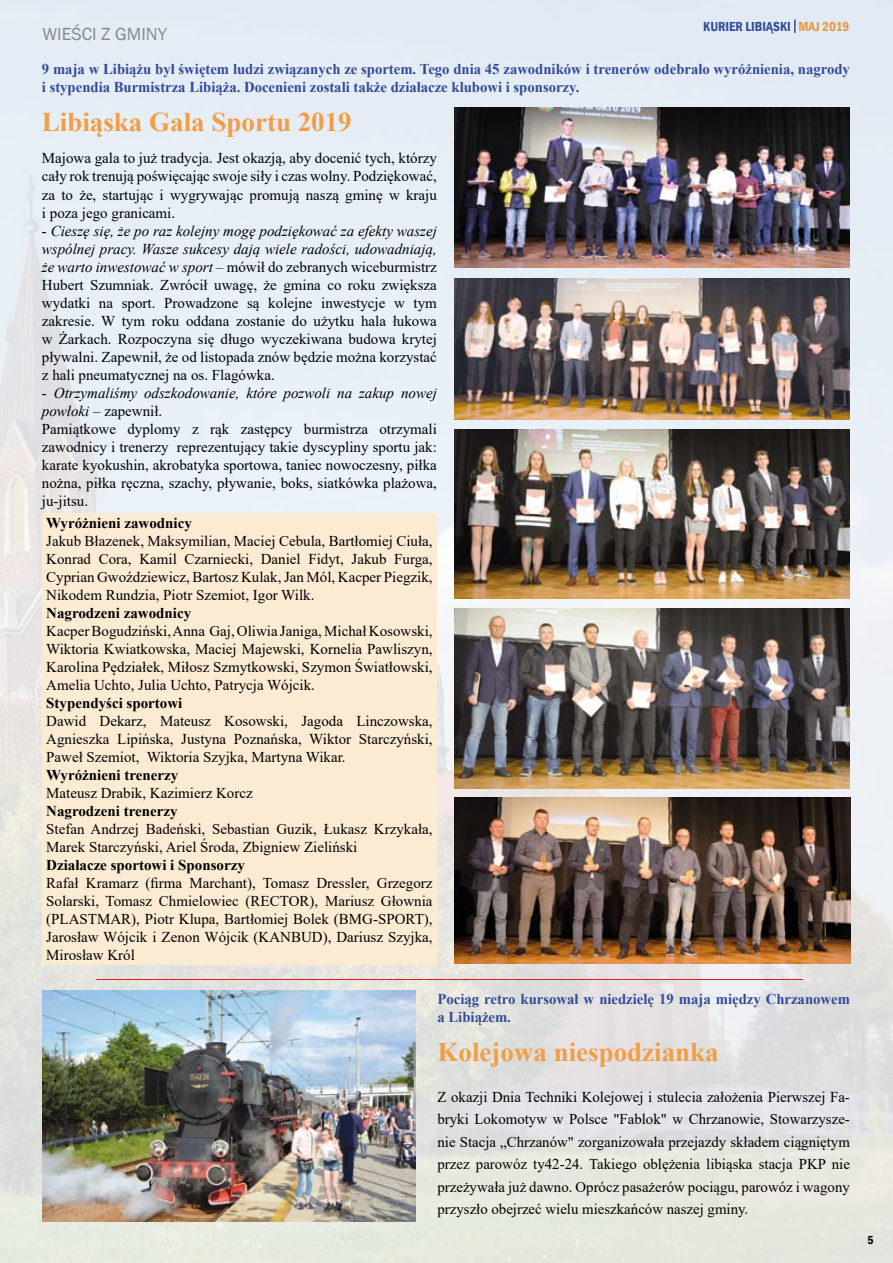
<style>
.page{position:relative;width:893px;height:1263px;background:#fff}
.page>*{position:absolute;margin:0;border:0;box-sizing:border-box;transform-origin:0 0}
.t1{font:700 27px "Times New Roman";color:#f39d44}
.t2{font:18px "Franklin Gothic";color:#88888a}
.t3{font:15px/18px "Times New Roman";color:#000;text-align:justify}
.t4{font:700 15px/18px "Times New Roman";color:#334a97}
.t5{font:700 15px "Times New Roman";color:#000}
.t6{font:600 condensed 13.5px "Franklin Gothic";color:#304996}
.t7{font:600 condensed 12px "Franklin Gothic";color:#000}
.s1{color:#f39c43}
.s2{font-style:italic}
</style>
<div class="page">
<img style="left:0;top:0;width:893px;height:1263px">
<svg style="left:794px;top:20px;width:2px;height:13px"></svg>
<img style="left:455px;top:608px;width:395px;height:181px">
<img style="left:455px;top:429px;width:395px;height:170px">
<img style="left:455px;top:279px;width:395px;height:140px">
<img style="left:455px;top:107px;width:395px;height:161px">
<img style="left:455px;top:797px;width:395px;height:167px">
<div style="left:42px;top:513px;width:395px;height:452px;background:#fcebd3"></div>
<hr style="left:96px;top:979px;width:707px;height:1px;background:#e31b19">
<img style="left:43px;top:990px;width:373px;height:231px">
<p class="t6" style="left:703px;top:17px;width:148px">KURIER LIBIĄSKI <span class="s1">MAJ 2019</span></p>
<p class="t2" style="left:43px;top:23px;width:126px">WIEŚCI Z GMINY</p>
<p class="t4" style="left:42px;top:59px;width:809px">9 maja w Libiążu był świętem ludzi związanych ze sportem. Tego dnia 45 zawodników i trenerów odebrało wyróżnienia, nagrody i stypendia Burmistrza Libiąża. Docenieni zostali także działacze klubowi i sponsorzy.</p>
<h1 class="t1" style="left:42px;top:102px;width:311px">Libiąska Gala Sportu 2019</h1>
<p class="t3" style="left:42px;top:149px;width:396px">Majowa gala to już tradycja. Jest okazją, aby docenić tych, którzy cały rok trenują poświęcając swoje siły i czas wolny. Podziękować, za to że, startując i wygrywając promują naszą gminę w kraju i poza jego granicami.</p>
<p class="t3" style="left:42px;top:221px;width:396px"><span class="s2">- Cieszę się, że po raz kolejny mogę podziękować za efekty waszej wspólnej pracy. Wasze sukcesy dają wiele radości, udowadniają, że warto inwestować w sport –</span> mówił do zebranych wiceburmistrz Hubert Szumniak. Zwrócił uwagę, że gmina co roku zwiększa wydatki na sport. Prowadzone są kolejne inwestycje w tym zakresie. W tym roku oddana zostanie do użytku hala łukowa w Żarkach. Rozpoczyna się długo wyczekiwana budowa krytej pływalni. Zapewnił, że od listopada znów będzie można korzystać z hali pneumatycznej na os. Flagówka.</p>
<p class="t3" style="left:42px;top:383px;width:396px;text-align:left"><span class="s2">- Otrzymaliśmy odszkodowanie, które pozwoli na zakup nowej powłoki</span> – zapewnił.<br>Pamiątkowe dyplomy z rąk zastępcy burmistrza otrzymali zawodnicy i trenerzy reprezentujący takie dyscypliny sportu jak: karate kyokushin, akrobatyka sportowa, taniec nowoczesny, piłka nożna, piłka ręczna, szachy, pływanie, boks, siatkówka plażowa, ju-jitsu.</p>
<p class="t5" style="left:46px;top:512px;width:147px">Wyróżnieni zawodnicy</p>
<p class="t3" style="left:46px;top:531px;width:388px">Jakub Błazenek, Maksymilian, Maciej Cebula, Bartłomiej Ciuła, Konrad Cora, Kamil Czarniecki, Daniel Fidyt, Jakub Furga, Cyprian Gwoździewicz, Bartosz Kulak, Jan Mól, Kacper Piegzik, Nikodem Rundzia, Piotr Szemiot, Igor Wilk.</p>
<p class="t5" style="left:46px;top:602px;width:147px">Nagrodzeni zawodnicy</p>
<p class="t3" style="left:46px;top:621px;width:388px">Kacper Bogudziński, Anna Gaj, Oliwia Janiga, Michał Kosowski, Wiktoria Kwiatkowska, Maciej Majewski, Kornelia Pawliszyn, Karolina Pędziałek, Miłosz Szmytkowski, Szymon Światłowski, Amelia Uchto, Julia Uchto, Patrycja Wójcik.</p>
<p class="t5" style="left:46px;top:692px;width:138px">Stypendyści sportowi</p>
<p class="t3" style="left:46px;top:711px;width:388px">Dawid Dekarz, Mateusz Kosowski, Jagoda Linczowska, Agnieszka Lipińska, Justyna Poznańska, Wiktor Starczyński, Paweł Szemiot, Wiktoria Szyjka, Martyna Wikar.</p>
<p class="t5" style="left:46px;top:764px;width:134px">Wyróżnieni trenerzy</p>
<p class="t3" style="left:46px;top:783px;width:208px">Mateusz Drabik, Kazimierz Korcz</p>
<p class="t5" style="left:46px;top:800px;width:133px">Nagrodzeni trenerzy</p>
<p class="t3" style="left:46px;top:819px;width:388px">Stefan Andrzej Badeński, Sebastian Guzik, Łukasz Krzykała,<br>Marek Starczyński, Ariel Środa, Zbigniew Zieliński</p>
<p class="t5" style="left:46px;top:854px;width:200px">Działacze sportowi i Sponsorzy</p>
<p class="t3" style="left:46px;top:873px;width:388px">Rafał Kramarz (firma Marchant), Tomasz Dressler, Grzegorz Solarski, Tomasz Chmielowiec (RECTOR), Mariusz Głownia (PLASTMAR), Piotr Klupa, Bartłomiej Bolek (BMG-SPORT), Jarosław Wójcik i Zenon Wójcik (KANBUD), Dariusz Szyjka, Mirosław Król</p>
<p class="t4" style="left:437px;top:990px;width:414px">Pociąg retro kursował w niedzielę 19 maja między Chrzanowem a Libiążem.</p>
<h1 class="t1" style="left:437px;top:1033px;width:283px">Kolejowa niespodzianka</h1>
<p class="t3" style="left:437px;top:1085px;width:414px;line-height:22.5px">Z okazji Dnia Techniki Kolejowej i stulecia założenia Pierwszej Fa&shy;bryki Lokomotyw w Polsce "Fablok" w Chrzanowie, Stowarzysze&shy;nie Stacja „Chrzanów" zorganizowała przejazdy składem ciągniętym przez parowóz ty42-24. Takiego oblężenia libiąska stacja PKP nie przeżywała już dawno. Oprócz pasażerów pociągu, parowóz i wagony przyszło obejrzeć wielu mieszkańców naszej gminy.</p>
<p class="t7" style="left:868px;top:1232px;width:8px">5</p>
</div>
